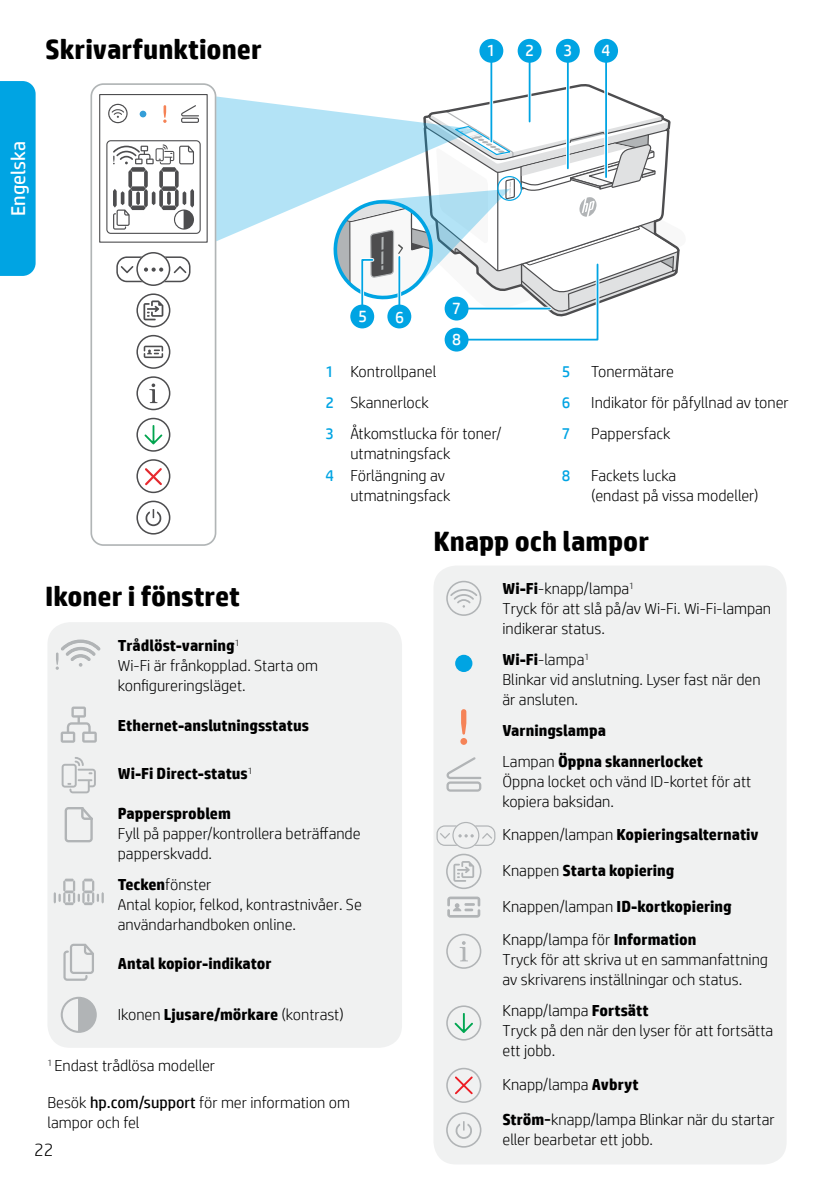
<style>
.page{position:relative;width:840px;height:1191px;background:#fff}
.page>*{position:absolute;margin:0;border:0;box-sizing:border-box;transform-origin:0 0}
.t1{font:700 28px "HP Simplified";color:#000}
.t2{font:20px "HP Simplified";color:#fff}
.t3{font:300 18px "HP Simplified";color:#000}
.t4{font:16.8px/31px "HP Simplified";color:#fff}
.t5{font:300 16px/20px "HP Simplified";color:#000}
.t6{font:700 16px/31px "HP Simplified";color:#000}
.t7{font:16px "HP Simplified";color:#00a4e3}
.s1{font-weight:400;color:#00a4e3}
.s2{font-weight:700}
.s3{font-weight:400}
.s4{font-weight:300}
.s5{font-weight:400;font-size:18px}
</style>
<div class="page">
<svg style="left:136px;top:376px;width:34px;height:34px"></svg>
<svg style="left:136px;top:293px;width:34px;height:34px"></svg>
<svg style="left:136px;top:335px;width:34px;height:34px"></svg>
<svg style="left:136px;top:418px;width:34px;height:34px"></svg>
<svg style="left:136px;top:459px;width:34px;height:34px"></svg>
<svg style="left:136px;top:500px;width:34px;height:34px"></svg>
<svg style="left:116px;top:252px;width:74px;height:34px"></svg>
<div style="left:99px;top:94px;width:108px;height:149px;border:1px solid #4d4d4f"></div>
<svg style="left:163px;top:105px;width:3px;height:18px"></svg>
<svg style="left:181px;top:118px;width:18px;height:5px"></svg>
<svg style="left:181px;top:105px;width:18px;height:11px"></svg>
<svg style="left:140px;top:111px;width:6px;height:6px"></svg>
<div style="left:106px;top:140px;width:94px;height:94px;border:1px solid #4d4d4f;border-radius:4px"></div>
<svg style="left:113px;top:144px;width:81px;height:86px"></svg>
<svg style="left:108px;top:104px;width:19px;height:19px"></svg>
<div style="left:90px;top:83px;width:126px;height:463px;border:2px solid #b1b5b6;border-radius:12px"></div>
<div style="left:444px;top:328px;width:24px;height:23px;background:#00a4e3;border-radius:50%"></div>
<svg style="left:492px;top:63px;width:1px;height:21px"></svg>
<hr style="left:490px;top:51px;width:2px;height:90px;background:#00a4e3">
<div style="left:479px;top:39px;width:24px;height:24px;background:#00a4e3;border-radius:50%"></div>
<svg style="left:530px;top:63px;width:1px;height:21px"></svg>
<hr style="left:528px;top:51px;width:2px;height:71px;background:#00a4e3">
<div style="left:517px;top:39px;width:24px;height:24px;background:#00a4e3;border-radius:50%"></div>
<svg style="left:568px;top:63px;width:1px;height:21px"></svg>
<hr style="left:566px;top:51px;width:2px;height:117px;background:#00a4e3">
<div style="left:555px;top:39px;width:24px;height:24px;background:#00a4e3;border-radius:50%"></div>
<hr style="left:605px;top:51px;width:1px;height:126px;background:#00a4e3">
<div style="left:593px;top:39px;width:24px;height:24px;background:#00a4e3;border-radius:50%"></div>
<div style="left:433px;top:565px;width:353px;height:599px;background:#f0f1f1;border-radius:23px"></div>
<svg style="left:460px;top:709px;width:7px;height:36px"></svg>
<div style="left:455px;top:655px;width:17px;height:17px;background:#00a4e3;border-radius:50%"></div>
<svg style="left:446px;top:1005px;width:35px;height:35px"></svg>
<svg style="left:446px;top:757px;width:35px;height:34px"></svg>
<svg style="left:446px;top:580px;width:35px;height:36px"></svg>
<svg style="left:446px;top:933px;width:35px;height:36px"></svg>
<svg style="left:446px;top:1112px;width:35px;height:35px"></svg>
<svg style="left:436px;top:822px;width:59px;height:67px"></svg>
<svg style="left:447px;top:896px;width:33px;height:21px"></svg>
<svg style="left:446px;top:1067px;width:35px;height:36px"></svg>
<svg style="left:216px;top:84px;width:464px;height:259px"></svg>
<div style="left:47px;top:622px;width:355px;height:425px;background:#f0f1f1;border-radius:23px"></div>
<svg style="left:61px;top:706px;width:36px;height:36px"></svg>
<svg style="left:62px;top:757px;width:34px;height:36px"></svg>
<svg style="left:65px;top:807px;width:28px;height:35px"></svg>
<svg style="left:54px;top:878px;width:50px;height:27px"></svg>
<svg style="left:61px;top:996px;width:36px;height:37px"></svg>
<svg style="left:63px;top:943px;width:31px;height:37px"></svg>
<svg style="left:56px;top:639px;width:45px;height:31px"></svg>
<div style="left:0;top:81px;width:36px;height:195px;background:#00a4e3"></div>
<h1 class="t1" style="left:45px;top:31px;width:218px">Skrivarfunktioner</h1>
<p class="t2" style="left:5px;top:216px;width:76px;rotate:-90deg">Engelska</p>
<p class="t4" style="left:486px;top:35px;width:10px">1</p>
<p class="t4" style="left:525px;top:35px;width:10px">2</p>
<p class="t4" style="left:563px;top:35px;width:10px">3</p>
<p class="t4" style="left:601px;top:35px;width:10px">4</p>
<p class="t4" style="left:358px;top:301px;width:10px">5</p>
<p class="t4" style="left:395px;top:301px;width:10px">6</p>
<p class="t4" style="left:452px;top:292px;width:10px">7<br>8</p>
<p class="t5" style="left:325px;top:361px;width:112px"><span class="s1">1</span> Kontrollpanel</p>
<p class="t7" style="left:561px;top:361px;width:10px">5</p>
<p class="t5" style="left:591px;top:361px;width:84px">Tonermätare</p>
<p class="t5" style="left:325px;top:392px;width:105px"><span class="s1">2</span> Skannerlock</p>
<p class="t7" style="left:561px;top:392px;width:10px">6</p>
<p class="t5" style="left:591px;top:392px;width:199px">Indikator för påfyllnad av toner</p>
<p class="t5" style="left:350px;top:423px;width:153px;text-indent:-25px"><span class="s1">3</span> Åtkomstlucka för toner/ utmatningsfack</p>
<p class="t7" style="left:561px;top:423px;width:10px">7</p>
<p class="t5" style="left:591px;top:423px;width:81px">Pappersfack</p>
<p class="t5" style="left:350px;top:465px;width:102px;text-indent:-25px"><span class="s1">4</span> Förlängning av utmatningsfack</p>
<p class="t7" style="left:561px;top:465px;width:10px">8</p>
<p class="t5" style="left:591px;top:465px;width:169px">Fackets lucka<br>(endast på vissa modeller)</p>
<h1 class="t1" style="left:45px;top:578px;width:196px">Ikoner i fönstret</h1>
<p class="t5" style="left:118px;top:635px;width:201px"><span class="s2">Trådlöst-varning</span><sup>1<br></sup>Wi-Fi är frånkopplad. Starta om konfigureringsläget.</p>
<p class="t6" style="left:118px;top:709px;width:192px">Ethernet-anslutningsstatus</p>
<p class="t6" style="left:118px;top:758px;width:136px">Wi-Fi Direct-status<sup>1</sup></p>
<p class="t6" style="left:118px;top:798px;width:114px">Pappersproblem</p>
<p class="t5" style="left:118px;top:823px;width:244px">Fyll på papper/kontrollera beträffande papperskvadd.</p>
<p class="t5" style="left:118px;top:874px;width:245px"><span class="s2">Tecken</span>fönster<br>Antal kopior, felkod, kontrastnivåer. Se användarhandboken online.</p>
<p class="t6" style="left:118px;top:948px;width:155px">Antal kopior-indikator</p>
<p class="t5" style="left:118px;top:1004px;width:227px">Ikonen <span class="s2">Ljusare/mörkare</span> (kontrast)</p>
<p class="t5" style="left:47px;top:1055px;width:169px"><sup>1</sup> Endast trådlösa modeller</p>
<p class="t5" style="left:47px;top:1092px;width:304px">Besök <span class="s3">hp.com/support</span> för mer information om lampor och fel</p>
<p class="t3" style="left:34px;top:1138px;width:21px">22</p>
<h1 class="t1" style="left:433px;top:522px;width:217px">Knapp och lampor</h1>
<p class="t5" style="left:502px;top:578px;width:270px"><span class="s2">Wi-Fi</span>-knapp/lampa<sup>1<br></sup>Tryck för att slå på/av Wi-Fi. Wi-Fi-lampan indikerar status.</p>
<p class="t5" style="left:502px;top:649px;width:259px"><span class="s2">Wi-Fi</span>-lampa<sup>1<br></sup>Blinkar vid anslutning. Lyser fast när den är ansluten.</p>
<p class="t6" style="left:502px;top:715px;width:202px">Varningslampa<br><span class="s4">Lampan</span> Öppna skannerlocket</p>
<p class="t5" style="left:502px;top:771px;width:250px">Öppna locket och vänd ID-kortet för att kopiera baksidan.</p>
<p class="t6" style="left:502px;top:819px;width:257px"><span class="s4">Knappen/lampan</span> Kopieringsalternativ</p>
<p class="t6" style="left:502px;top:855px;width:173px"><span class="s4">Knappen</span> Starta kopiering</p>
<p class="t5" style="left:502px;top:889px;width:231px;line-height:32.8px">Knappen/lampan <span class="s2">ID-kortkopiering<br></span>Knapp/lampa för <span class="s2">Information</span></p>
<p class="t5" style="left:502px;top:948px;width:267px">Tryck för att skriva ut en sammanfattning av skrivarens inställningar och status.</p>
<p class="t5" style="left:502px;top:999px;width:272px">Knapp/lampa <span class="s2">Fortsätt<br></span>Tryck på den när den lyser för att fortsätta ett jobb.</p>
<p class="t5" style="left:502px;top:1073px;width:137px">Knapp/lampa <span class="s2">Avbryt</span></p>
<p class="t5" style="left:502px;top:1109px;width:273px"><span class="s2">Ström</span><span class="s5">-</span>knapp/lampa Blinkar när du startar eller bearbetar ett jobb.</p>
</div>
